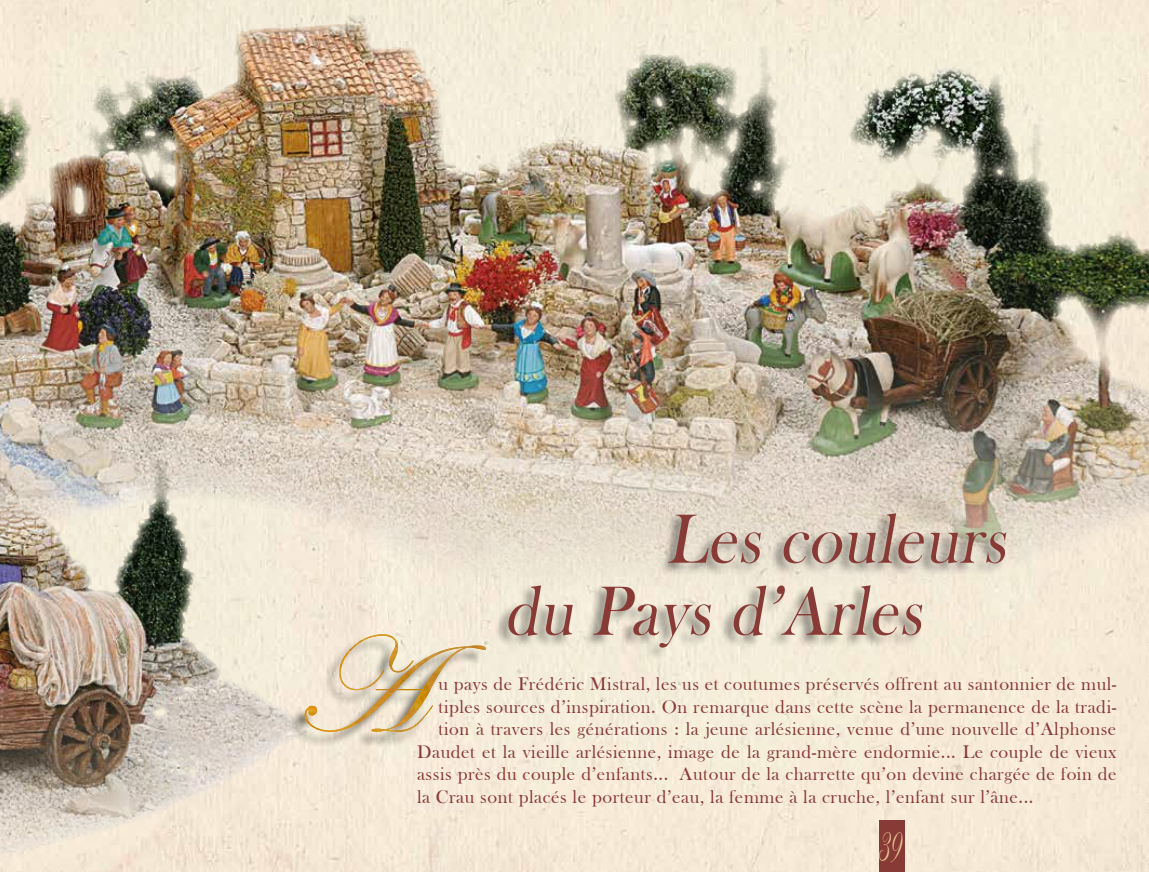
<style>
.page{position:relative;width:1149px;height:872px;background:#fff}
.page>*{position:absolute;margin:0;border:0;box-sizing:border-box;transform-origin:0 0}
.t1{font:italic 72px/72px "Bask Old Face";color:#883a36;scale:.9 1}
.t2{font:52.5px "Edwardian Script ITC";color:#eccb97;scale:.45 1}
.t3{font:18.75px "Bask Old Face";letter-spacing:.03em;color:#883a36}
</style>
<div class="page">
<img style="left:0;top:0;width:1148px;height:872px">
<img style="left:0;top:779px;width:230px;height:80px">
<img style="left:127px;top:11px;width:220px;height:87px">
<div style="left:494px;top:511px;width:512px;height:149px;background:#000;opacity:.5"></div>
<div style="left:289px;top:635px;width:195px;height:112px;background:#000;opacity:.6"></div>
<img style="left:373px;top:636px;width:11px;height:54px">
<img style="left:339px;top:635px;width:34px;height:55px">
<div style="left:878px;top:820px;width:26px;height:52px;background:#883a36"></div>
<h1 class="t1" style="left:504px;top:504px;width:575px;text-indent:162px">Les couleurs du Pays d’Arles</h1>
<p class="t3" style="left:438px;top:674px;width:679px">u pays de Frédéric Mistral, les us et coutumes préservés offrent au santonnier de mul-</p>
<p class="t3" style="left:438px;top:696px;width:679px">tiples sources d’inspiration. On remarque dans cette scène la permanence de la tradi-</p>
<p class="t3" style="left:438px;top:719px;width:679px">tion à travers les générations : la jeune arlésienne, venue d’une nouvelle d’Alphonse</p>
<p class="t3" style="left:417px;top:741px;width:700px">Daudet et la vieille arlésienne, image de la grand-mère endormie... Le couple de vieux</p>
<p class="t3" style="left:417px;top:764px;width:700px">assis près du couple d’enfants... Autour de la charrette qu’on devine chargée de foin de</p>
<p class="t3" style="left:417px;top:786px;width:617px">la Crau sont placés le porteur d’eau, la femme à la cruche, l’enfant sur l’âne...</p>
<h2 class="t2" style="left:876px;top:815px;width:52px">39</h2>
</div>
